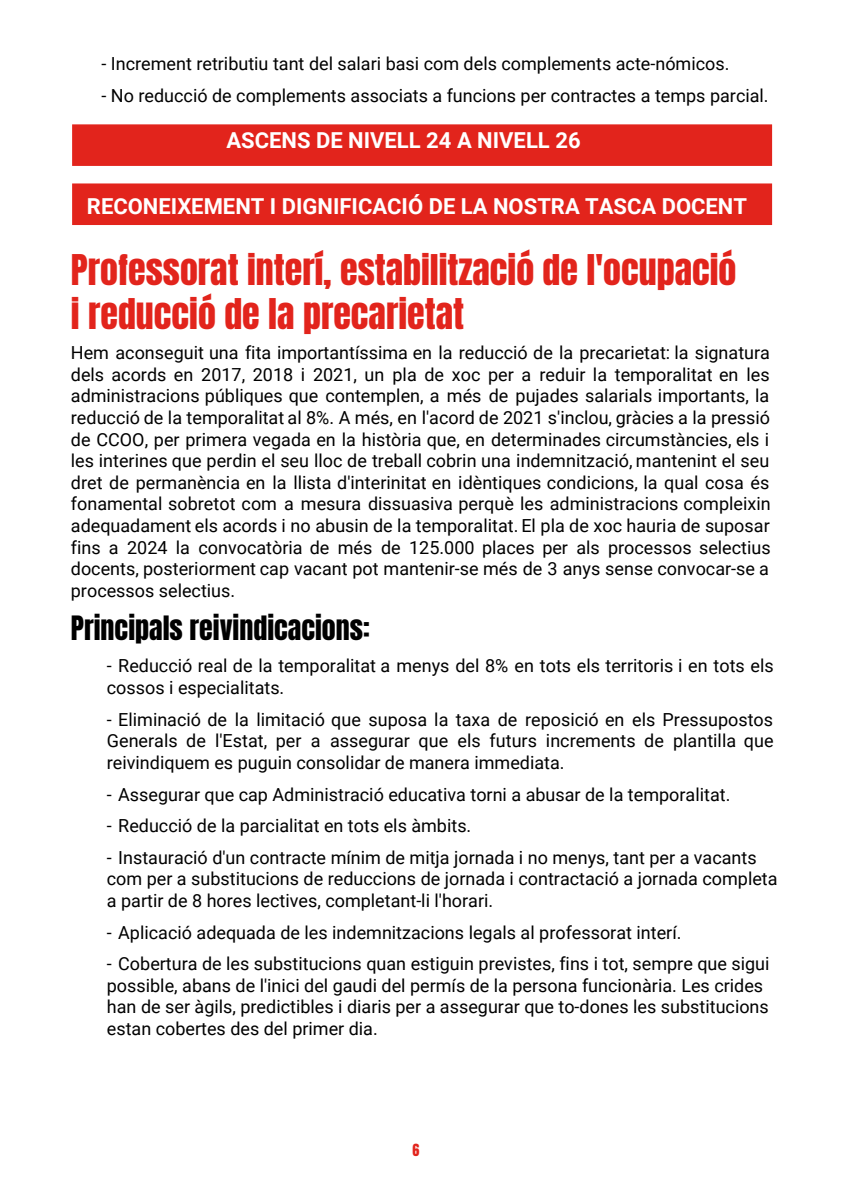
<style>
.page{position:relative;width:842px;height:1191px;background:#fff}
.page>*{position:absolute;margin:0;border:0;box-sizing:border-box;transform-origin:0 0}
.t1{font:36px/44.6px "Anton";color:#e2241c}
.t2{font:28px "Anton";color:#000}
.t3{font:700 22px "Roboto";color:#fff}
.t4{font:700 22px "Roboto";color:#fff}
.t5{font:18px/21.6px "Roboto";color:#000;text-align:justify}
.t6{font:18px/21.6px "Roboto";color:#000}
.t7{font:14px "Anton";color:#e2241c}
.s1{font-style:inherit}
</style>
<div class="page">
<div style="left:72px;top:184px;width:700px;height:41px;background:#e2241c"></div>
<div style="left:72px;top:125px;width:700px;height:41px;background:#e2241c;border:2px solid #e2241c"></div>
<p class="t6" style="left:101px;top:52px;width:629px">- Increment retributiu tant del salari basi com dels complements acte-nómicos.</p>
<p class="t6" style="left:101px;top:84px;width:669px">- No reducció de complements associats a funcions per contractes a temps parcial.</p>
<p class="t4" style="left:226px;top:125px;width:356px">ASCENS DE NIVELL 24 A NIVELL 26</p>
<p class="t3" style="left:87px;top:190px;width:662px">RECONEIXEMENT I DIGNIFICACIÓ DE LA NOSTRA TASCA DOCENT</p>
<h1 class="t1" style="left:71px;top:250px;width:667px">Professorat interí, estabilització de l'ocupació i reducció de la precarietat</h1>
<p class="t5" style="left:71px;top:341px;width:701px">Hem aconseguit una fita importantíssima en la reducció de la precarietat: la signatura dels acords en 2017, 2018 i 2021, un pla de xoc per a reduir la temporalitat en les administracions públiques que contemplen, a més de pujades salarials importants, la reducció de la temporalitat al 8%. A més, en l'acord de 2021 s'inclou, gràcies a la pressió de CCOO, per primera vegada en la història que, en determinades circumstàncies, els i les interines que perdin el seu lloc de treball cobrin una indemnització, mantenint el seu dret de permanència en la llista d'interinitat en idèntiques condicions, la qual cosa és fonamental sobretot com a mesura dissuasiva perquè les administracions compleixin adequadament els acords i no abusin de la temporalitat. El pla de xoc hauria de suposar fins a 2024 la convocatòria de més de 125.000 places per als processos selectius docents, posteriorment cap vacant pot mantenir-se més de 3 anys sense convocar-se a processos selectius.</p>
<h2 class="t2" style="left:71px;top:614px;width:301px">Principals reivindicacions:</h2>
<p class="t5" style="left:107px;top:654px;width:668px">- Reducció real de la temporalitat a menys del 8% en tots els territoris i en tots els cossos i especialitats.</p>
<p class="t5" style="left:107px;top:708px;width:668px">- Eliminació de la limitació que suposa la taxa de reposició en els Pressupostos Generals de l'Estat, per a assegurar que els futurs increments de plantilla que reivindiquem es puguin consolidar de manera immediata.</p>
<p class="t5" style="left:107px;top:782px;width:625px">- Assegurar que cap Administració educativa torni a abusar de la temporalitat.</p>
<p class="t6" style="left:107px;top:814px;width:366px"><span class="s1">-</span> Reducció de la parcialitat en tots els àmbits.</p>
<p class="t6" style="left:107px;top:846px;width:672px"><span class="s1">-</span> Instauració d'un contracte mínim de mitja jornada i no menys, tant per a vacants com per a substitucions de reduccions de jornada i contractació a jornada completa a partir de 8 hores lectives, completant-li l'horari.</p>
<p class="t6" style="left:107px;top:920px;width:576px"><span class="s1">-</span> Aplicació adequada de les indemnitzacions legals al professorat interí.</p>
<p class="t6" style="left:107px;top:952px;width:664px"><span class="s1">-</span> Cobertura de les substitucions quan estiguin previstes, fins i tot, sempre que sigui possible, abans de l'inici del gaudi del permís de la persona funcionària. Les crides han de ser àgils, predictibles i diaris per a assegurar que to-dones les substitucions estan cobertes des del primer dia.</p>
<p class="t7" style="left:412px;top:1143px;width:8px">6</p>
</div>
